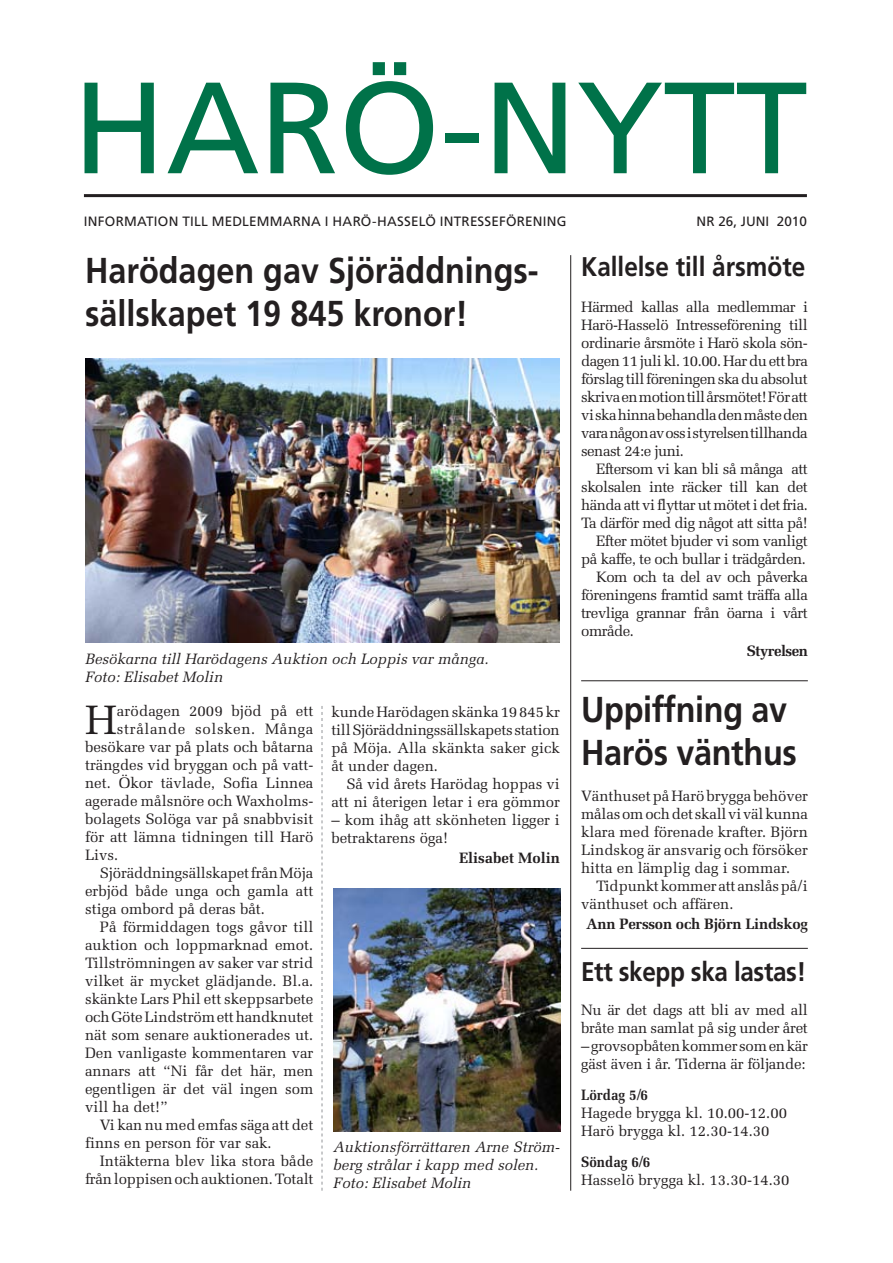
<style>
.page{position:relative;width:893px;height:1263px;background:#fff}
.page>*{position:absolute;margin:0;border:0;box-sizing:border-box;transform-origin:0 0}
.t1{font:129.75px "Frutiger";color:#007249}
.t2{font:40.95px "Melior";color:#231f20}
.t3{font:700 36px/43.2px "Frutiger";color:#231f20;scale:.9 1}
.t4{font:700 27px "Frutiger";color:#231f20;scale:.9 1}
.t5{font:15px/18px "Melior";color:#231f20}
.t6{font:15px "Melior";letter-spacing:-.035em;color:#231f20}
.t7{font:italic 15px/18px "Melior";color:#231f20}
.t8{font:15px "Melior";letter-spacing:-.03em;color:#231f20}
.t9{font:700 15px "Melior";letter-spacing:-.015em;color:#231f20}
.t10{font:15px "Melior";letter-spacing:-.025em;color:#231f20}
.t11{font:15px "Melior";letter-spacing:.045em;color:#231f20}
.t12{font:700 15px "Melior";letter-spacing:-.015em;color:#231f20;scale:.9 1}
.t13{font:700 15px "Melior";letter-spacing:-.035em;color:#231f20}
.t14{font:13.5px "Frutiger";letter-spacing:.015em;color:#231f20}
</style>
<div class="page">
<hr style="left:84px;top:194px;width:723px;height:3px;background:#231f20">
<img style="left:85px;top:359px;width:475px;height:283px">
<svg style="left:322px;top:706px;width:1px;height:485px"></svg>
<img style="left:333px;top:888px;width:227px;height:243px">
<hr style="left:570px;top:255px;width:1px;height:936px;background:#231f20">
<hr style="left:581px;top:948px;width:227px;height:1px;background:#231f20">
<hr style="left:581px;top:680px;width:227px;height:1px;background:#231f20">
<h1 class="t1" style="left:72px;top:52px;width:737px">HARÖ-NYTT</h1>
<p class="t14" style="left:84px;top:213px;width:484px">INFORMATION TILL MEDLEMMARNA I HARÖ-HASSELÖ INTRESSEFÖRENING</p>
<p class="t14" style="left:697px;top:213px;width:112px">NR 26, JUNI 2010</p>
<h3 class="t3" style="left:85px;top:249px;width:506px">Harödagen gav Sjöräddnings&shy;sällskapet 19 845 kronor!</h3>
<p class="t7" style="left:85px;top:650px;width:405px">Besökarna till Harödagens Auktion och Loppis var många.<br>Foto: Elisabet Molin</p>
<h2 class="t2" style="left:85px;top:696px;width:33px">H</h2>
<p class="t5" style="left:117px;top:702px;width:198px">arödagen 2009 bjöd på ett</p>
<p class="t11" style="left:117px;top:720px;width:198px">strålande solsken. Många</p>
<p class="t5" style="left:85px;top:738px;width:230px">besökare var på plats och båtarna</p>
<p class="t5" style="left:85px;top:756px;width:230px">trängdes vid bryggan och på vatt-</p>
<p class="t5" style="left:85px;top:774px;width:230px">net. Ökor tävlade, Sofia Linnea</p>
<p class="t5" style="left:85px;top:792px;width:230px">agerade målsnöre och Waxholms-</p>
<p class="t5" style="left:85px;top:810px;width:230px">bolagets Solöga var på snabbvisit</p>
<p class="t5" style="left:85px;top:828px;width:230px">för att lämna tidningen till Harö</p>
<p class="t5" style="left:85px;top:846px;width:35px">Livs.</p>
<p class="t5" style="left:100px;top:864px;width:215px">Sjöräddningsällskapet från Möja</p>
<p class="t5" style="left:85px;top:882px;width:230px">erbjöd både unga och gamla att</p>
<p class="t5" style="left:85px;top:900px;width:182px">stiga ombord på deras båt.</p>
<p class="t5" style="left:100px;top:918px;width:215px">På förmiddagen togs gåvor till</p>
<p class="t5" style="left:85px;top:936px;width:230px">auktion och loppmarknad emot.</p>
<p class="t5" style="left:85px;top:954px;width:230px">Tillströmningen av saker var strid</p>
<p class="t5" style="left:85px;top:972px;width:230px">vilket är mycket glädjande. Bl.a.</p>
<p class="t5" style="left:85px;top:990px;width:230px">skänkte Lars Phil ett skeppsarbete</p>
<p class="t5" style="left:85px;top:1008px;width:230px">och Göte Lindström ett handknutet</p>
<p class="t5" style="left:85px;top:1026px;width:230px">nät som senare auktionerades ut.</p>
<p class="t5" style="left:85px;top:1044px;width:230px">Den vanligaste kommentaren var</p>
<p class="t5" style="left:85px;top:1062px;width:230px">annars att “Ni får det här, men</p>
<p class="t5" style="left:85px;top:1080px;width:230px">egentligen är det väl ingen som</p>
<p class="t5" style="left:85px;top:1098px;width:84px">vill ha det!”</p>
<p class="t5" style="left:100px;top:1116px;width:215px">Vi kan nu med emfas säga att det</p>
<p class="t5" style="left:85px;top:1134px;width:188px">finns en person för var sak.</p>
<p class="t5" style="left:100px;top:1152px;width:215px">Intäkterna blev lika stora både</p>
<p class="t5" style="left:85px;top:1170px;width:230px">från loppisen och auktionen. Totalt</p>
<p class="t5" style="left:331px;top:703px;width:230px;text-align:justify">kunde Harödagen skänka 19 845 kr till Sjöräddningssällskapets station på Möja. Alla skänkta saker gick åt under dagen.</p>
<p class="t5" style="left:331px;top:775px;width:230px;text-align:right">Så vid årets Harödag hoppas vi att ni återigen letar i era gömmor</p>
<p class="t5" style="left:331px;top:811px;width:230px">– kom ihåg att skönheten ligger i betraktarens öga!</p>
<p class="t9" style="left:459px;top:849px;width:102px">Elisabet Molin</p>
<p class="t7" style="left:333px;top:1138px;width:228px">Auktionsförrättaren Arne Ström&shy;berg strålar i kapp med solen.<br>Foto: Elisabet Molin</p>
<h3 class="t4" style="left:581px;top:251px;width:251px">Kallelse till årsmöte</h3>
<p class="t5" style="left:581px;top:298px;width:228px;text-align:justify">Härmed kallas alla medlemmar i Harö-Hasselö Intresseförening till ordinarie årsmöte i Harö skola sön&shy;dagen 11 juli kl. 10.00. Har du ett bra förslag till föreningen ska du absolut skriva en motion till årsmötet! För att vi ska hinna behandla den måste den vara någon av oss i styrelsen tillhanda senast 24:e juni.</p>
<p class="t6" style="left:596px;top:460px;width:213px">Eftersom vi kan bli så många att</p>
<p class="t8" style="left:581px;top:478px;width:228px">skolsalen inte räcker till kan det</p>
<p class="t6" style="left:581px;top:496px;width:228px">hända att vi flyttar ut mötet i det fria.</p>
<p class="t6" style="left:581px;top:514px;width:228px">Ta därför med dig något att sitta på!</p>
<p class="t10" style="left:596px;top:532px;width:213px">Efter mötet bjuder vi som vanligt</p>
<p class="t8" style="left:581px;top:550px;width:226px">på kaffe, te och bullar i trädgården.</p>
<p class="t6" style="left:596px;top:568px;width:213px">Kom och ta del av och påverka</p>
<p class="t6" style="left:581px;top:586px;width:228px">föreningens framtid samt träffa alla</p>
<p class="t6" style="left:581px;top:604px;width:228px">trevliga grannar från öarna i vårt</p>
<p class="t5" style="left:581px;top:622px;width:54px">område.</p>
<p class="t13" style="left:747px;top:642px;width:63px">Styrelsen</p>
<h3 class="t3" style="left:581px;top:688px;width:241px">Uppiffning av<br>Harös vänthus</h3>
<p class="t5" style="left:581px;top:787px;width:228px;text-align:justify">Vänthuset på Harö brygga behöver målas om och det skall vi väl kunna klara med förenade krafter. Björn Lindskog är ansvarig och försöker hitta en lämplig dag i sommar.</p>
<p class="t5" style="left:581px;top:877px;width:228px;text-indent:15px">Tidpunkt kommer att anslås på/i vänthuset och affären.</p>
<p class="t9" style="left:586px;top:915px;width:223px">Ann Persson och Björn Lindskog</p>
<h3 class="t4" style="left:581px;top:956px;width:251px">Ett skepp ska lastas!</h3>
<p class="t5" style="left:581px;top:1001px;width:228px">Nu är det dags att bli av med all bråte man samlat på sig under året</p>
<p class="t5" style="left:581px;top:1037px;width:228px">– grovsopbåten kommer som en kär gäst även i år. Tiderna är följande:</p>
<p class="t12" style="left:581px;top:1086px;width:76px">Lördag 5/6</p>
<p class="t5" style="left:581px;top:1104px;width:207px">Hagede brygga kl. 10.00-12.00<br>Harö brygga kl. 12.30-14.30</p>
<p class="t12" style="left:581px;top:1153px;width:78px">Söndag 6/6</p>
<p class="t5" style="left:581px;top:1171px;width:210px">Hasselö brygga kl. 13.30-14.30</p>
</div>
